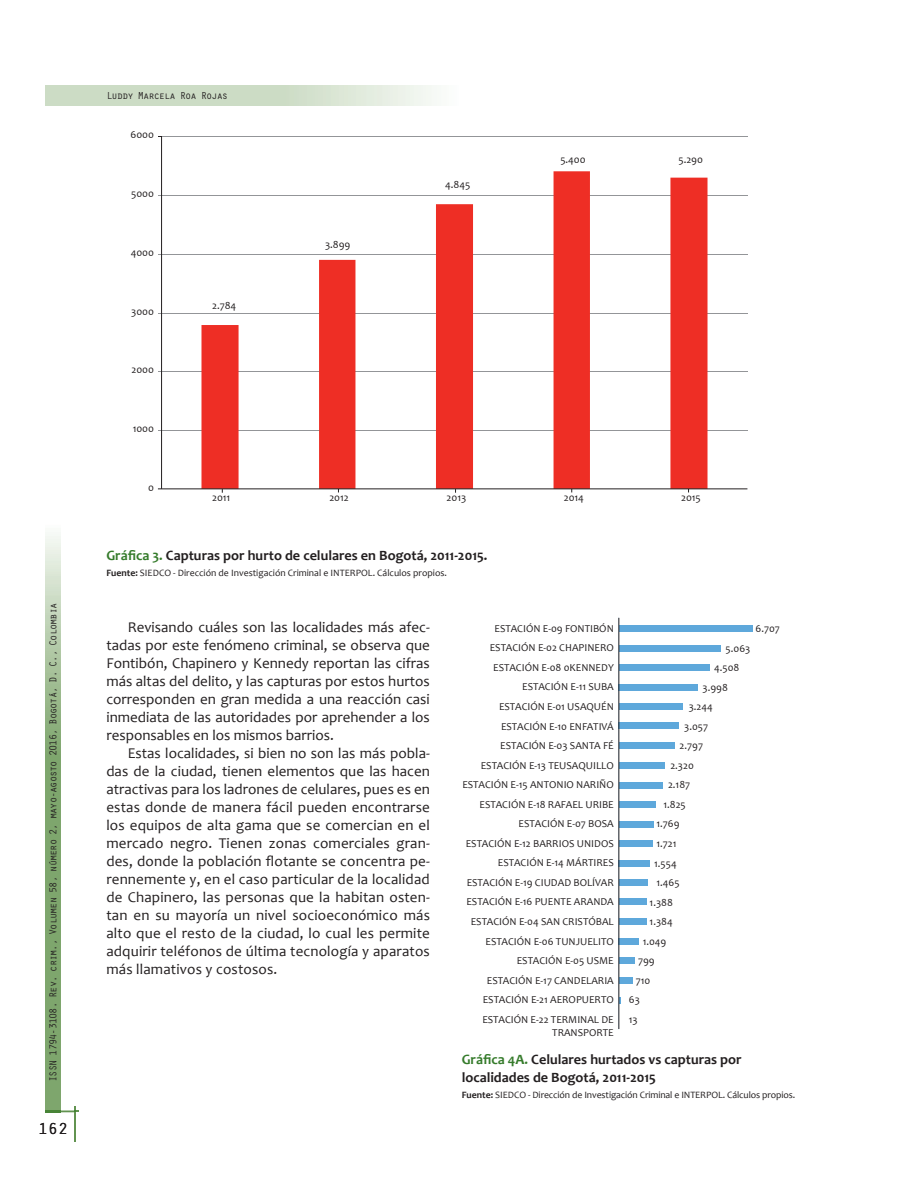
<style>
.page{position:relative;width:915px;height:1191px;background:#fff}
.page>*{position:absolute;margin:0;border:0;box-sizing:border-box;transform-origin:0 0}
.t1{font:16.5px "Orator Std";color:#231f20}
.t2{font:15px/18px "Candara";letter-spacing:.005em;color:#231f20;text-align:justify}
.t3{font:700 14.25px/18px "Candara";color:#231f20}
.t4{font:10.65px/19.5px "Candara";color:#231f20;text-align:right}
.t5{font:10.5px "Orator Std";letter-spacing:-.1em;color:#231f20}
.t6{font:9.75px "Candara";color:#231f20}
.s1{color:#357b2b}
.s2{font-weight:700}
</style>
<div class="page">
<svg style="left:45px;top:536px;width:16px;height:570px;background:#93b485"></svg>
<svg style="left:45px;top:85px;width:387px;height:20px;background:#d3e1cd"></svg>
<svg style="left:45px;top:1106px;width:34px;height:35px"></svg>
<hr style="left:158px;top:430px;width:589px;height:1px;background:#939598">
<hr style="left:158px;top:371px;width:589px;height:1px;background:#939598">
<hr style="left:158px;top:313px;width:589px;height:1px;background:#939598">
<hr style="left:158px;top:254px;width:589px;height:1px;background:#939598">
<hr style="left:158px;top:195px;width:589px;height:1px;background:#939598">
<hr style="left:161px;top:136px;width:586px;height:1px;background:#939598">
<svg style="left:201px;top:171px;width:506px;height:317px"></svg>
<hr style="left:158px;top:488px;width:589px;height:1px;background:#231f20">
<hr style="left:161px;top:136px;width:1px;height:353px;background:#231f20">
<div style="left:618px;top:625px;width:134px;height:7px;background:#5ea8db"></div>
<div style="left:618px;top:644px;width:102px;height:7px;background:#5ea8db"></div>
<div style="left:618px;top:664px;width:91px;height:7px;background:#5ea8db"></div>
<div style="left:618px;top:683px;width:79px;height:7px;background:#5ea8db"></div>
<div style="left:618px;top:702px;width:64px;height:7px;background:#5ea8db"></div>
<div style="left:618px;top:722px;width:60px;height:7px;background:#5ea8db"></div>
<div style="left:618px;top:741px;width:56px;height:7px;background:#5ea8db"></div>
<div style="left:618px;top:762px;width:46px;height:7px;background:#5ea8db"></div>
<div style="left:618px;top:781px;width:44px;height:7px;background:#5ea8db"></div>
<div style="left:618px;top:801px;width:37px;height:7px;background:#5ea8db"></div>
<div style="left:618px;top:821px;width:35px;height:7px;background:#5ea8db"></div>
<div style="left:618px;top:840px;width:34px;height:7px;background:#5ea8db"></div>
<div style="left:618px;top:860px;width:32px;height:7px;background:#5ea8db"></div>
<div style="left:618px;top:879px;width:29px;height:7px;background:#5ea8db"></div>
<div style="left:618px;top:898px;width:28px;height:7px;background:#5ea8db"></div>
<div style="left:618px;top:918px;width:28px;height:7px;background:#5ea8db"></div>
<div style="left:618px;top:938px;width:21px;height:7px;background:#5ea8db"></div>
<div style="left:618px;top:957px;width:16px;height:7px;background:#5ea8db"></div>
<div style="left:618px;top:976px;width:14px;height:7px;background:#5ea8db"></div>
<hr style="left:618px;top:618px;width:1px;height:411px;background:#231f20">
<p class="t5" style="left:45px;top:1081px;width:480px;rotate:-90deg">ISSN 1794-3108. Rev. crim., Volumen 58, número 2, mayo-agosto 2016, Bogotá, D. C., Colombia</p>
<p class="t1" style="left:38px;top:1116px;width:31px">162</p>
<p class="t5" style="left:106px;top:88px;width:123px">Luddy Marcela Roa Rojas</p>
<p class="t4" style="left:130px;top:125px;width:25px">6000</p>
<p class="t4" style="left:131px;top:184px;width:24px">5000</p>
<p class="t4" style="left:131px;top:243px;width:25px">4000</p>
<p class="t4" style="left:131px;top:301px;width:24px">3000</p>
<p class="t4" style="left:131px;top:360px;width:24px">2000</p>
<p class="t4" style="left:133px;top:419px;width:23px">1000</p>
<p class="t4" style="left:148px;top:477px;width:7px">0</p>
<p class="t4" style="left:212px;top:296px;width:26px">2.784</p>
<p class="t4" style="left:325px;top:234px;width:27px">3.899</p>
<p class="t4" style="left:445px;top:175px;width:27px">4.845</p>
<p class="t4" style="left:560px;top:149px;width:27px">5.400</p>
<p class="t4" style="left:678px;top:149px;width:26px">5.290</p>
<p class="t4" style="left:212px;top:487px;width:20px">2011</p>
<p class="t4" style="left:329px;top:487px;width:21px">2012</p>
<p class="t4" style="left:446px;top:487px;width:21px">2013</p>
<p class="t4" style="left:563px;top:487px;width:22px">2014</p>
<p class="t4" style="left:681px;top:487px;width:21px">2015</p>
<p class="t3" style="left:106px;top:546px;width:382px"><span class="s1">Gráfica 3.</span> Capturas por hurto de celulares en Bogotá, 2011-2015.</p>
<p class="t6" style="left:106px;top:566px;width:342px"><span class="s2">Fuente:</span> SIEDCO - Dirección de Investigación Criminal e INTERPOL. Cálculos propios.</p>
<p class="t2" style="left:106px;top:618px;width:325px;text-indent:21px">Revisando cuáles son las localidades más afec&shy;tadas por este fenómeno criminal, se observa que Fontibón, Chapinero y Kennedy reportan las cifras más altas del delito, y las capturas por estos hurtos corresponden en gran medida a una reacción casi inmediata de las autoridades por aprehender a los responsables en los mismos barrios.</p>
<p class="t2" style="left:106px;top:744px;width:325px;text-indent:21px">Estas localidades, si bien no son las más pobla&shy;das de la ciudad, tienen elementos que las hacen atractivas para los ladrones de celulares, pues es en estas donde de manera fácil pueden encontrarse los equipos de alta gama que se comercian en el mercado negro. Tienen zonas comerciales gran&shy;des, donde la población flotante se concentra pe&shy;rennemente y, en el caso particular de la localidad de Chapinero, las personas que la habitan osten&shy;tan en su mayoría un nivel socioeconómico más alto que el resto de la ciudad, lo cual les permite adquirir teléfonos de última tecnología y aparatos más llamativos y costosos.</p>
<p class="t4" style="left:462px;top:618px;width:153px">ESTACIÓN E-09 FONTIBÓN<br>ESTACIÓN E-02 CHAPINERO<br>ESTACIÓN E-08 0KENNEDY<br>ESTACIÓN E-11 SUBA<br>ESTACIÓN E-01 USAQUÉN<br>ESTACIÓN E-10 ENFATIVÁ<br>ESTACIÓN E-03 SANTA FÉ<br>ESTACIÓN E-13 TEUSAQUILLO<br>ESTACIÓN E-15 ANTONIO NARIÑO<br>ESTACIÓN E-18 RAFAEL URIBE<br>ESTACIÓN E-07 BOSA<br>ESTACIÓN E-12 BARRIOS UNIDOS<br>ESTACIÓN E-14 MÁRTIRES<br>ESTACIÓN E-19 CIUDAD BOLÍVAR<br>ESTACIÓN E-16 PUENTE ARANDA<br>ESTACIÓN E-04 SAN CRISTÓBAL<br>ESTACIÓN E-06 TUNJUELITO<br>ESTACIÓN E-05 USME<br>ESTACIÓN E-17 CANDELARIA<br>ESTACIÓN E-21 AEROPUERTO<br>ESTACIÓN E-22 TERMINAL DE</p>
<p class="t4" style="left:552px;top:1022px;width:63px">TRANSPORTE</p>
<p class="t4" style="left:755px;top:618px;width:26px">6.707</p>
<p class="t4" style="left:725px;top:638px;width:26px">5.063</p>
<p class="t4" style="left:714px;top:657px;width:27px">4.508</p>
<p class="t4" style="left:702px;top:677px;width:27px">3.998</p>
<p class="t4" style="left:688px;top:697px;width:26px">3.244</p>
<p class="t4" style="left:684px;top:716px;width:25px">3.057</p>
<p class="t4" style="left:679px;top:736px;width:25px">2.797</p>
<p class="t4" style="left:670px;top:755px;width:25px">2.320</p>
<p class="t4" style="left:667px;top:775px;width:24px">2.187</p>
<p class="t4" style="left:663px;top:794px;width:24px">1.825</p>
<p class="t4" style="left:656px;top:814px;width:25px">1.769</p>
<p class="t4" style="left:656px;top:833px;width:22px">1.721</p>
<p class="t4" style="left:654px;top:853px;width:24px">1.554</p>
<p class="t4" style="left:656px;top:872px;width:25px">1.465</p>
<p class="t4" style="left:649px;top:892px;width:25px">1.388</p>
<p class="t4" style="left:649px;top:912px;width:25px">1.384</p>
<p class="t4" style="left:642px;top:931px;width:25px">1.049</p>
<p class="t4" style="left:638px;top:951px;width:18px">799</p>
<p class="t4" style="left:635px;top:970px;width:16px">710</p>
<p class="t4" style="left:628px;top:990px;width:13px">63</p>
<p class="t4" style="left:628px;top:1009px;width:10px">13</p>
<p class="t3" style="left:461px;top:1050px;width:281px"><span class="s1">Gráfica 4A.</span> Celulares hurtados vs capturas por localidades de Bogotá, 2011-2015</p>
<p class="t6" style="left:461px;top:1088px;width:335px"><span class="s2">Fuente:</span> SIEDCO - Dirección de Investigación Criminal e INTERPOL. Cálculos propios.</p>
</div>
